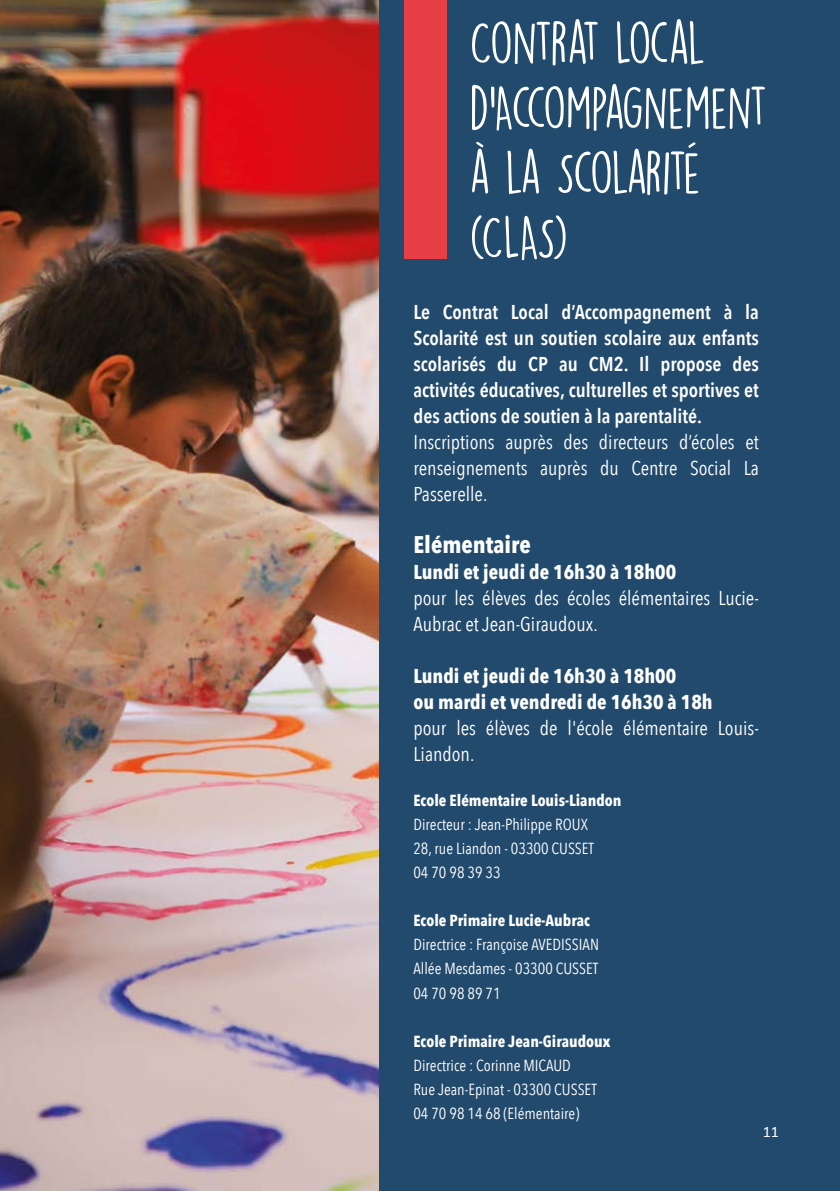
<style>
.page{position:relative;width:840px;height:1191px;background:#fff}
.page>*{position:absolute;margin:0;border:0;box-sizing:border-box;transform-origin:0 0}
.t1{font:54px/64.8px "DK Lemon Yellow Sun";letter-spacing:-.05em;color:#fff}
.t2{font:700 24px "Avenir Next Condensed";color:#fff}
.t3{font:20px/26px "Avenir Next Condensed";color:#fff}
.t4{font:600 20px/26px "Avenir Next Condensed";color:#fff;text-align:justify}
.t5{font:700 20px/26px "Avenir Next Condensed";color:#fff}
.t6{font:16px/24px "Avenir Next Condensed";color:#fff}
.t7{font:700 16px "Avenir Next Condensed";color:#fff}
.t8{font:16px "Calibri";color:#fff}
</style>
<div class="page">
<img style="left:0;top:0;width:380px;height:1191px">
<div style="left:380px;top:0;width:459px;height:1191px;background:#224a6d"></div>
<div style="left:404px;top:0;width:42px;height:259px;background:#e83f46"></div>
<h1 class="t1" style="left:469px;top:10px;width:300px">CONTRAT LOCAL<br>D’ACCOMPAGNEMENT<br>À LA SCOLARITÉ (CLAS)</h1>
<p class="t4" style="left:413px;top:298px;width:347px">Le Contrat Local d’Accompagnement à la Scolarité est un soutien scolaire aux enfants scolarisés du CP au CM2. Il propose des activités éducatives, culturelles et sportives et des actions de soutien à la parentalité.</p>
<p class="t3" style="left:413px;top:428px;width:347px;text-align:justify">Inscriptions auprès des directeurs d’écoles et renseignements auprès du Centre Social La Passerelle.</p>
<h2 class="t2" style="left:413px;top:529px;width:119px">Elémentaire</h2>
<p class="t5" style="left:413px;top:558px;width:264px">Lundi et jeudi de 16h30 à 18h00</p>
<p class="t3" style="left:413px;top:584px;width:347px">pour les élèves des écoles élémentaires Lucie-<br>Aubrac et Jean-Giraudoux.</p>
<p class="t5" style="left:413px;top:662px;width:300px">Lundi et jeudi de 16h30 à 18h00<br>ou mardi et vendredi de 16h30 à 18h</p>
<p class="t3" style="left:413px;top:714px;width:347px">pour les élèves de l'école élémentaire Louis-<br>Liandon.</p>
<p class="t7" style="left:413px;top:791px;width:209px">Ecole Elémentaire Louis-Liandon</p>
<p class="t6" style="left:413px;top:812px;width:182px">Directeur : Jean-Philippe ROUX<br>28, rue Liandon - 03300 CUSSET<br>04 70 98 39 33</p>
<p class="t7" style="left:413px;top:911px;width:178px">Ecole Primaire Lucie-Aubrac</p>
<p class="t6" style="left:413px;top:932px;width:187px;text-align:justify">Directrice : Françoise AVEDISSIAN Allée Mesdames - 03300 CUSSET 04 70 98 89 71</p>
<p class="t7" style="left:413px;top:1031px;width:198px">Ecole Primaire Jean-Giraudoux</p>
<p class="t6" style="left:413px;top:1052px;width:185px">Directrice : Corinne MICAUD<br>Rue Jean-Epinat - 03300 CUSSET<br>04 70 98 14 68 (Elémentaire)</p>
<p class="t8" style="left:762px;top:1122px;width:18px">11</p>
</div>
